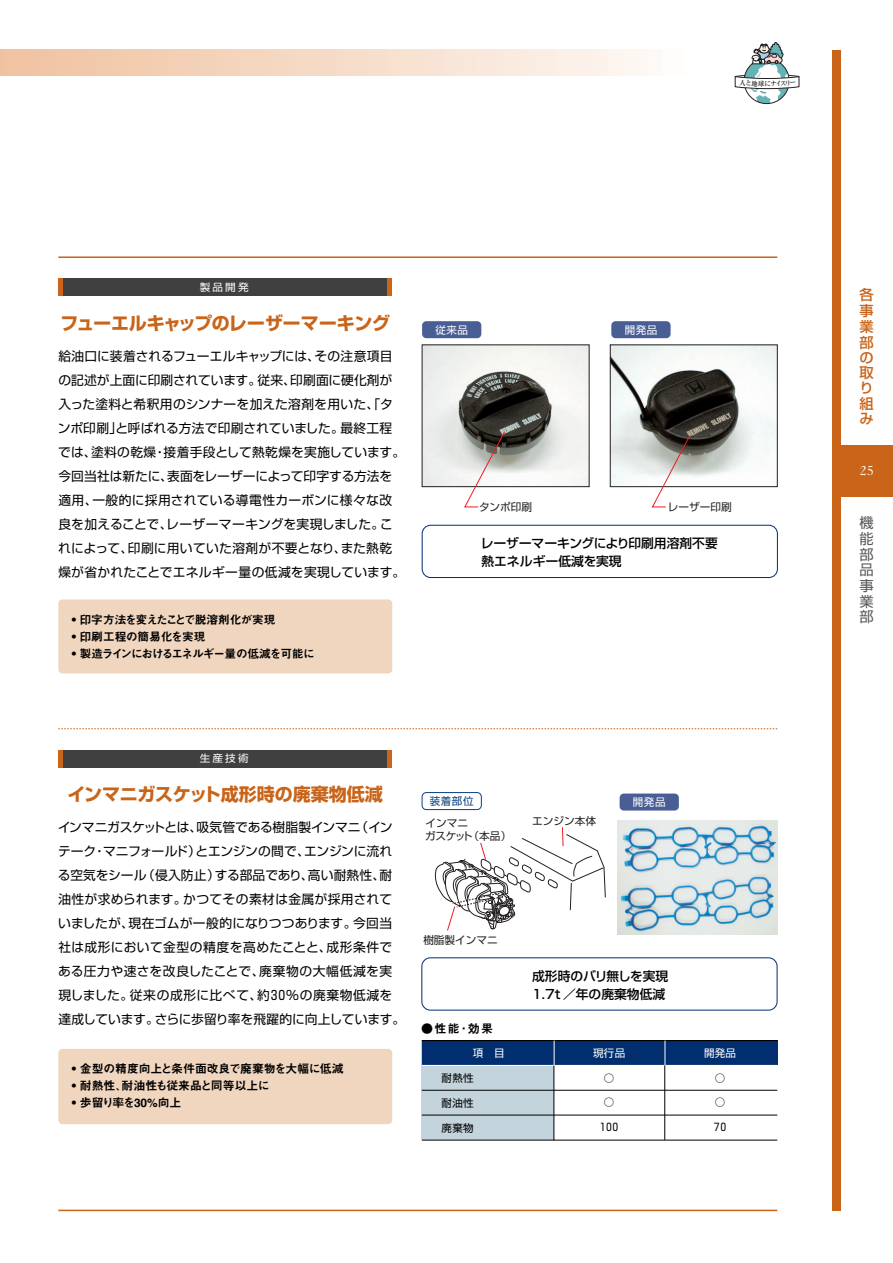
<style>
.page{position:relative;width:893px;height:1263px;background:#fff}
.page>*{position:absolute;margin:0;border:0;box-sizing:border-box;transform-origin:0 0}
.t1{font:700 18px "Shin Go";letter-spacing:-.01em;color:#c96419}
.t2{font:500 14.25px/15.5px "Shin Go";color:#c96419;text-align:justify}
.t3{font:14.25px/15.8px "Shin Go";color:#58595b;text-align:justify}
.t4{font:13.5px "Caslon Five Forty";color:#fff}
.t5{font:12.75px/24px "Shin Go";letter-spacing:.01em;color:#000}
.t6{font:500 12.75px/18px "Shin Go";color:#000}
.t7{font:12px "Midashi Go MB31";color:#000}
.t8{font:11.85px/17px "Midashi Go MB31";letter-spacing:-.015em;color:#000}
.t9{font:11.7px/17px "Midashi Go MB31";letter-spacing:-.085em;color:#000}
.t10{font:10.65px "Shin Go";color:#231f20}
.t11{font:10.65px/12.9px "Shin Go";letter-spacing:-.02em;color:#231f20}
.t12{font:10.5px "Shin Go";letter-spacing:.05em;color:#fff}
.t13{font:10.5px "Shin Go";letter-spacing:.03em;color:#000}
.t14{font:10.5px "Shin Go";color:#0b3f7e}
.t15{font:10.05px "Shin Go";letter-spacing:.2em;color:#fff;scale:1.05 1}
.t16{font:700 6.6px "Ryumin";color:#231f20}
.s1{font-family:"Shin Go";font-weight:900}
.s2{font-size:11.55px}
.s3{font-family:"Shin Go";font-weight:900;font-size:11.7px}
</style>
<div class="page">
<div style="left:0;top:50px;width:780px;height:25px;background:linear-gradient(to right,#efc19d,#fff)"></div>
<div style="left:836px;top:445px;width:56px;height:51px;background:#c96419"></div>
<div style="left:832px;top:50px;width:9px;height:1160px;background:#c96419"></div>
<svg style="left:58px;top:728px;width:719px;height:1px"></svg>
<hr style="left:58px;top:256px;width:719px;height:2px;background:#c96419">
<hr style="left:58px;top:1210px;width:719px;height:1px;background:#c96419">
<div style="left:58px;top:278px;width:334px;height:17px;background:#c96419"></div>
<div style="left:63px;top:278px;width:324px;height:17px;background:#404041"></div>
<div style="left:58px;top:599px;width:334px;height:74px;background:#f0d6bf;border-radius:4px"></div>
<div style="left:58px;top:750px;width:334px;height:17px;background:#c96419"></div>
<div style="left:63px;top:750px;width:324px;height:17px;background:#404041"></div>
<div style="left:58px;top:1049px;width:334px;height:75px;background:#f0d6bf;border-radius:4px"></div>
<div style="left:421px;top:957px;width:356px;height:54px;border:1px solid #002e6e;border-radius:9px"></div>
<div style="left:619px;top:794px;width:60px;height:17px;background:#495e94;border-radius:4px"></div>
<div style="left:422px;top:525px;width:355px;height:53px;border:1px solid #002e6e;border-radius:9px"></div>
<div style="left:611px;top:321px;width:59px;height:17px;background:#495e94;border-radius:4px"></div>
<div style="left:422px;top:321px;width:59px;height:17px;background:#495e94;border-radius:4px"></div>
<div style="left:422px;top:792px;width:59px;height:18px;border:1px solid #0b3f7e;border-radius:4px"></div>
<div style="left:422px;top:1041px;width:132px;height:99px;background:#c3d4dd"></div>
<div style="left:422px;top:1041px;width:355px;height:24px;background:#002e6e"></div>
<hr style="left:422px;top:1140px;width:355px;height:1px;background:#000">
<hr style="left:422px;top:1115px;width:355px;height:1px;background:#000">
<hr style="left:422px;top:1090px;width:355px;height:1px;background:#000">
<hr style="left:422px;top:1065px;width:355px;height:1px;background:#fff">
<hr style="left:422px;top:1040px;width:355px;height:1px;background:#000">
<svg style="left:553px;top:1041px;width:1px;height:25px"></svg>
<svg style="left:664px;top:1041px;width:1px;height:24px"></svg>
<hr style="left:553px;top:1066px;width:1px;height:74px;background:#000">
<hr style="left:664px;top:1065px;width:1px;height:75px;background:#000">
<img style="left:617px;top:820px;width:160px;height:115px">
<svg style="left:434px;top:827px;width:171px;height:104px"></svg>
<svg style="left:421px;top:344px;width:356px;height:143px"></svg>
<svg style="left:464px;top:431px;width:226px;height:76px"></svg>
<svg style="left:735px;top:42px;width:64px;height:62px"></svg>
<p class="t16" style="left:764px;top:82px;width:8px">に</p>
<p class="t15" style="left:200px;top:283px;width:48px">製品開発</p>
<h1 class="t1" style="left:60px;top:316px;width:331px">フューエルキャップのレーザーマーキング</h1>
<p class="t5" style="left:58px;top:345px;width:349px">給油口に装着されるフューエルキャップには、その注意項目の記述が上面に印刷されています。従来、印刷面に硬化剤が入った塗料と希釈用のシンナーを加えた溶剤を用いた、｢タンポ印刷｣と呼ばれる方法で印刷されていました。最終工程では、塗料の乾燥・接着手段として熱乾燥を実施しています。今回当社は新たに、表面をレーザーによって印字する方法を適用、一般的に採用されている導電性カーボンに様々な改良を加えることで、レーザーマーキングを実現しました。これによって、印刷に用いていた溶剤が不要となり、また熱乾燥が省かれたことでエネルギー量の低減を実現しています。</p>
<p class="t9" style="left:68px;top:612px;width:248px"><span class="s1">・</span><span class="s2">印</span>字方法を変えたことで脱溶剤化が実現<br><span class="s1">・</span><span class="s2">印</span>刷工程の簡易化を実現<br><span class="s1">・</span>製造ラインにおけるエネルギー量の低減を可能に</p>
<p class="t12" style="left:435px;top:326px;width:34px">従来品</p>
<p class="t12" style="left:624px;top:326px;width:34px">開発品</p>
<p class="t10" style="left:479px;top:503px;width:55px">タンポ印刷</p>
<p class="t10" style="left:667px;top:503px;width:65px">レーザー印刷</p>
<p class="t6" style="left:480px;top:536px;width:238px">レーザーマーキングにより印刷用溶剤不要熱エネルギー低減を実現</p>
<p class="t15" style="left:200px;top:755px;width:48px">生産技術</p>
<h1 class="t1" style="left:67px;top:787px;width:317px">インマニガスケット成形時の廃棄物低減</h1>
<p class="t5" style="left:58px;top:817px;width:348px">インマニガスケットとは、吸気管である樹脂製インマニ（インテーク・マニフォールド）とエンジンの間で、エンジンに流れる空気をシール（侵入防止）する部品であり、高い耐熱性、耐油性が求められます。かつてその素材は金属が採用されていましたが、現在ゴムが一般的になりつつあります。今回当社は成形において金型の精度を高めたことと、成形条件である圧力や速さを改良したことで、廃棄物の大幅低減を実現しました。従来の成形に比べて、約３０%の廃棄物低減を達成しています。さらに歩留り率を飛躍的に向上しています。</p>
<p class="t8" style="left:68px;top:1062px;width:277px"><span class="s3">・</span>金型の精度向上と条件面改良で廃棄物を大幅に低減<span class="s3">・</span>耐熱性、耐油性も従来品と同等以上に<br><span class="s3">・</span>歩留り率を30%向上</p>
<p class="t14" style="left:430px;top:797px;width:45px">装着部位</p>
<p class="t11" style="left:425px;top:818px;width:88px">インマニ<br>ガスケット（本品）</p>
<p class="t10" style="left:532px;top:817px;width:65px">エンジン本体</p>
<p class="t10" style="left:423px;top:936px;width:76px">樹脂製インマニ</p>
<p class="t12" style="left:633px;top:798px;width:34px">開発品</p>
<p class="t7" style="left:421px;top:1024px;width:73px">●性能・効果</p>
<p class="t6" style="left:532px;top:968px;width:138px">成形時のバリ無しを実現<br>1.7t ／年の廃棄物低減</p>
<p class="t12" style="left:472px;top:1049px;width:33px">項　目</p>
<p class="t12" style="left:593px;top:1049px;width:34px">現行品</p>
<p class="t12" style="left:704px;top:1049px;width:34px">開発品</p>
<p class="t13" style="left:441px;top:1074px;width:34px">耐熱性</p>
<p class="t13" style="left:441px;top:1099px;width:34px">耐油性</p>
<p class="t13" style="left:441px;top:1124px;width:34px">廃棄物</p>
<p class="t13" style="left:604px;top:1074px;width:12px">○</p>
<p class="t13" style="left:604px;top:1099px;width:12px">○</p>
<p class="t13" style="left:597px;top:1123px;width:25px">１００</p>
<p class="t13" style="left:714px;top:1074px;width:12px">○</p>
<p class="t13" style="left:714px;top:1099px;width:12px">○</p>
<p class="t13" style="left:711px;top:1123px;width:18px">７０</p>
<p class="t2" style="left:859px;top:289px;width:16px">各事業部の取り組み</p>
<p class="t4" style="left:859px;top:466px;width:16px">25</p>
<p class="t3" style="left:859px;top:517px;width:16px">機能部品事業部</p>
</div>
